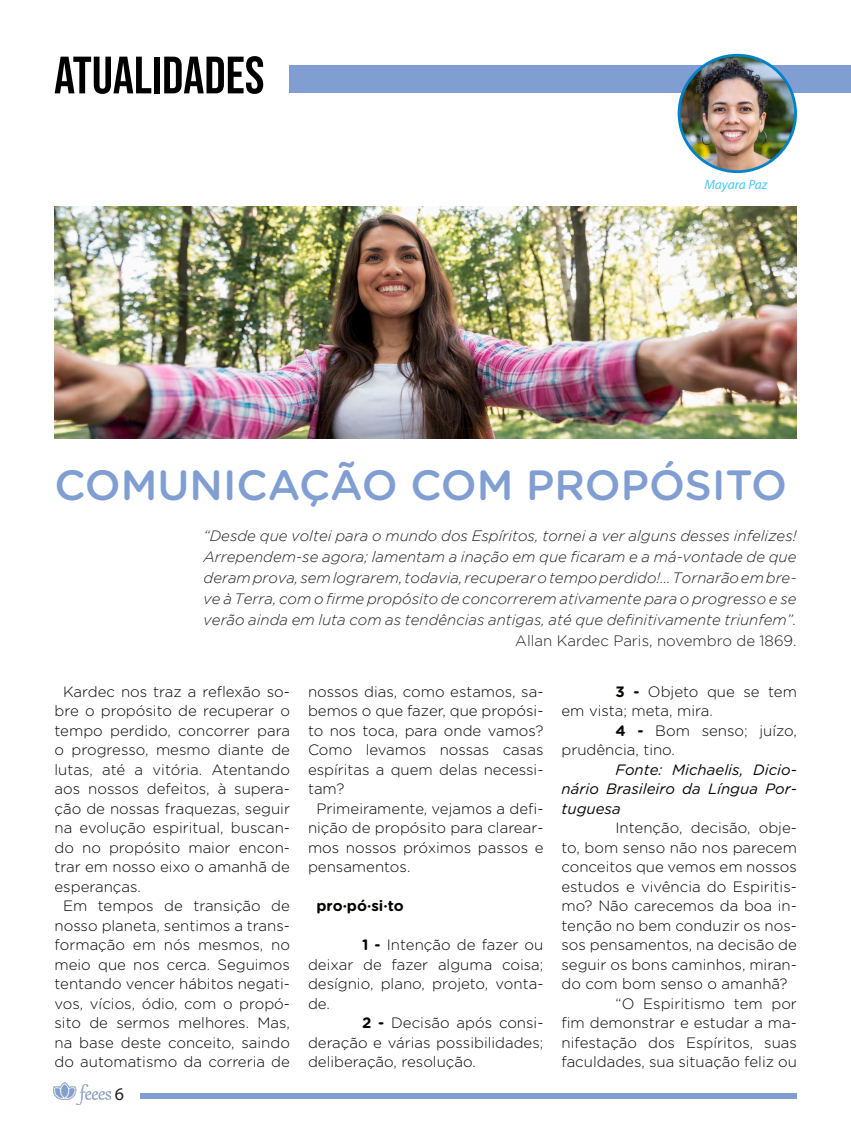
<style>
.page{position:relative;width:851px;height:1127px;background:#fff}
.page>*{position:absolute;margin:0;border:0;box-sizing:border-box;transform-origin:0 0}
.t1{font:52.5px "Bebas Neue";color:#000}
.t2{font:500 42.3px "Gotham Rounded";color:#809ed2}
.t3{font:18px "Myriad Pro";color:#231f20}
.t4{font:300 15px/19.5px "Gotham Rounded";color:#040503;text-align:justify}
.t5{font:italic 300 15px/21px "Gotham";color:#231f20;text-align:justify}
.t6{font:italic 15px/19.5px "Gotham Rounded";color:#040503;text-align:justify}
.t7{font:300 15px "Gotham";color:#231f20}
.t8{font:700 15px "Gotham Rounded";color:#040503}
.t9{font:italic 13.5px "Myriad Pro";color:#45c8f4}
.s1{font-weight:700}
.s2{font-family:"Gotham";font-weight:700}
</style>
<div class="page">
<img style="left:54px;top:1082px;width:57px;height:22px">
<div style="left:140px;top:1093px;width:656px;height:6px;background:#809ed2"></div>
<div style="left:289px;top:66px;width:561px;height:27px;background:#809ed2"></div>
<img style="left:679px;top:55px;width:116px;height:117px;border-radius:58px">
<div style="left:677px;top:54px;width:119px;height:119px;border:3px solid #0082c9;border-radius:50%"></div>
<img style="left:54px;top:207px;width:742px;height:231px">
<p class="t1" style="left:54px;top:45px;width:212px">ATUALIDADES</p>
<p class="t9" style="left:704px;top:176px;width:65px">Mayara Paz</p>
<p class="t2" style="left:54px;top:455px;width:734px">COMUNICAÇÃO COM PROPÓSITO</p>
<p class="t5" style="left:203px;top:525px;width:594px">“Desde que voltei para o mundo dos Espíritos, tornei a ver alguns desses infelizes!<br>Arrependem-se agora; lamentam a inação em que ficaram e a má-vontade de que deram prova, sem lograrem, todavia, recuperar o tempo perdido!... Tornarão em bre&shy;ve à Terra, com o firme propósito de concorrerem ativamente para o progresso e se verão ainda em luta com as tendências antigas, até que definitivamente triunfem”.</p>
<p class="t7" style="left:515px;top:632px;width:283px">Allan Kardec Paris, novembro de 1869.</p>
<p class="t4" style="left:54px;top:681px;width:237px;text-indent:9px">Kardec nos traz a reflexão so&shy;bre o propósito de recuperar o tempo perdido, concorrer para o progresso, mesmo diante de lutas, até a vitória. Atentando aos nossos defeitos, à supera&shy;ção de nossas fraquezas, seguir na evolução espiritual, buscan&shy;do no propósito maior encon&shy;trar em nosso eixo o amanhã de esperanças.</p>
<p class="t4" style="left:54px;top:895px;width:237px;text-align:center">Em tempos de transição de nosso planeta, sentimos a trans&shy;formação em nós mesmos, no meio que nos cerca. Seguimos tentando vencer hábitos negati&shy;vos, vícios, ódio, com o propó&shy;sito de sermos melhores. Mas, na base deste conceito, saindo do automatismo da correria de</p>
<p class="t3" style="left:115px;top:1083px;width:11px">6</p>
<p class="t4" style="left:308px;top:681px;width:237px">nossos dias, como estamos, sa&shy;bemos o que fazer, que propósi&shy;to nos toca, para onde vamos?<br>Como levamos nossas casas espíritas a quem delas necessi&shy;tam?</p>
<p class="t4" style="left:308px;top:798px;width:237px;text-indent:9px">Primeiramente, vejamos a defi&shy;nição de propósito para clarear&shy;mos nossos próximos passos e pensamentos.</p>
<p class="t8" style="left:316px;top:895px;width:89px">pro·pó·si·to</p>
<p class="t4" style="left:308px;top:934px;width:237px;text-indent:54px"><span class="s1">1 -</span> Intenção de fazer ou deixar de fazer alguma coisa; desígnio, plano, projeto, vonta&shy;de.</p>
<p class="t4" style="left:308px;top:1012px;width:237px;text-indent:54px"><span class="s1">2 -</span> Decisão após consi&shy;deração e várias possibilidades; deliberação, resolução.</p>
<p class="t4" style="left:561px;top:681px;width:237px;text-indent:54px"><span class="s2">3</span> <span class="s1">-</span> Objeto que se tem em vista; meta, mira.</p>
<p class="t4" style="left:561px;top:720px;width:237px;text-indent:54px"><span class="s1">4 -</span> Bom senso; juízo, prudência, tino.</p>
<p class="t6" style="left:561px;top:759px;width:237px;text-indent:54px">Fonte: Michaelis, Dicio&shy;nário Brasileiro da Língua Por&shy;tuguesa</p>
<p class="t4" style="left:561px;top:817px;width:237px;text-indent:54px">Intenção, decisão, obje&shy;to, bom senso não nos parecem conceitos que vemos em nossos estudos e vivência do Espiritis&shy;mo? Não carecemos da boa in&shy;tenção no bem conduzir os nos&shy;sos pensamentos, na decisão de seguir os bons caminhos, miran&shy;do com bom senso o amanhã?</p>
<p class="t4" style="left:561px;top:993px;width:237px;text-indent:54px">“O Espiritismo tem por fim demonstrar e estudar a ma&shy;nifestação dos Espíritos, suas faculdades, sua situação feliz ou</p>
</div>
